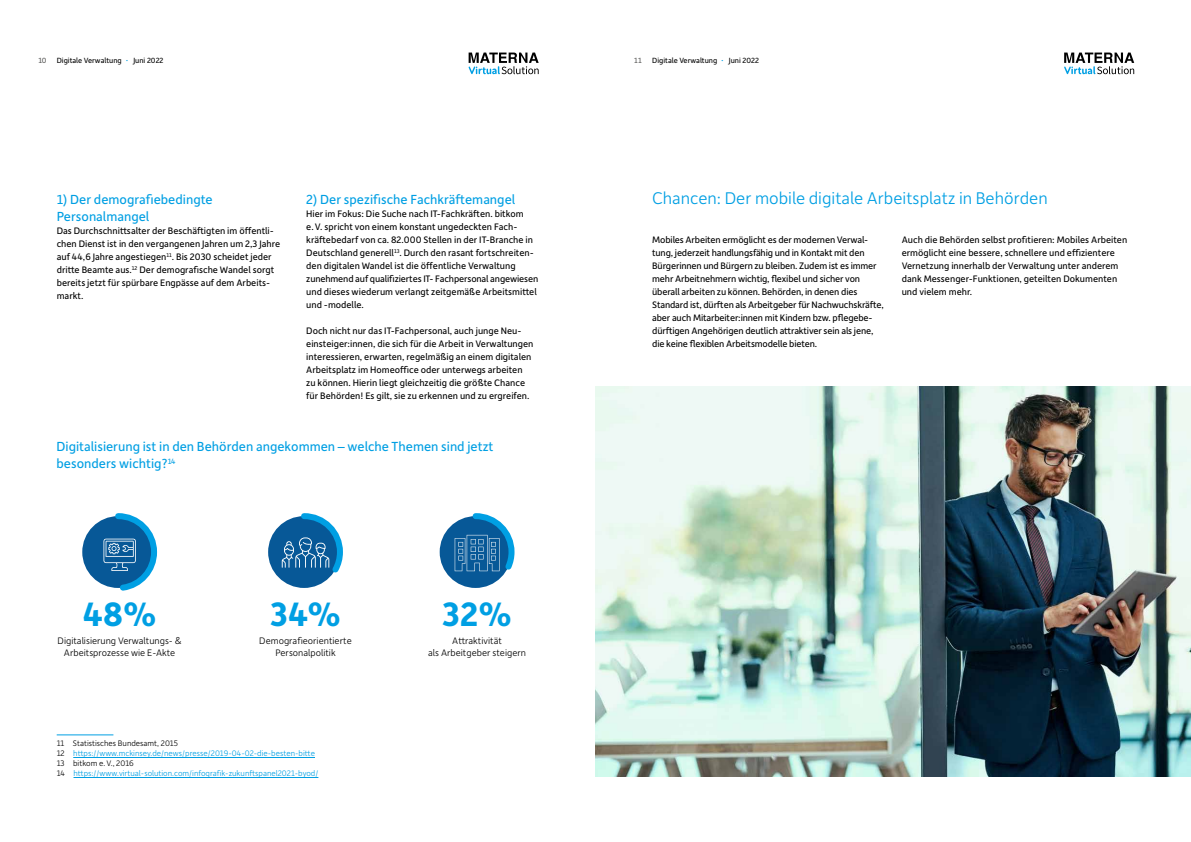
<style>
.page{position:relative;width:1191px;height:842px;background:#fff}
.page>*{position:absolute;margin:0;border:0;box-sizing:border-box;transform-origin:0 0}
.t1{font:700 36px "Depot New";color:#009fe3}
.t2{font:300 18px "Depot New";color:#009fe3}
.t3{font:14px/16.8px "Depot New";color:#009fe3}
.t4{font:10px/13px "Depot New";color:#000}
.t5{font:300 10px/12px "Depot New";color:#000;text-align:center}
.t6{font:300 8.5px/10px "Depot New";color:#009fe3}
.t7{font:8px "Depot New";color:#000}
.t8{font:8px "Depot New";color:#575756}
.s1{font-size:10px;color:#009fe3}
.s2{color:#000}
</style>
<div class="page">
<hr style="left:57px;top:735px;width:56px;height:1px;background:#009fe3">
<hr style="left:73px;top:757px;width:242px;height:1px;background:#009fe3">
<hr style="left:73px;top:777px;width:245px;height:1px;background:#009fe3">
<img style="left:595px;top:386px;width:596px;height:391px">
<div style="left:440px;top:516px;width:71px;height:72px;background:#075897;border-radius:50%"></div>
<svg style="left:455px;top:513px;width:60px;height:62px"></svg>
<div style="left:82px;top:516px;width:72px;height:72px;background:#075897;border-radius:50%"></div>
<svg style="left:103px;top:513px;width:55px;height:78px"></svg>
<div style="left:268px;top:516px;width:72px;height:72px;background:#075897;border-radius:50%"></div>
<svg style="left:282px;top:513px;width:61px;height:65px"></svg>
<svg style="left:468px;top:53px;width:70px;height:21px"></svg>
<svg style="left:1064px;top:53px;width:70px;height:21px"></svg>
<p class="t8" style="left:38px;top:55px;width:10px">10</p>
<p class="t7" style="left:57px;top:55px;width:108px">Digitale Verwaltung <span class="s1">·</span> Juni 2022</p>
<p class="t8" style="left:634px;top:55px;width:9px">11</p>
<p class="t7" style="left:652px;top:55px;width:108px">Digitale Verwaltung <span class="s1">·</span> Juni 2022</p>
<h3 class="t3" style="left:57px;top:191px;width:158px">1) Der demografiebedingte<br>Personalmangel</h3>
<p class="t4" style="left:57px;top:224px;width:225px">Das Durchschnittsalter der Beschäftigten im öffentli&shy;chen Dienst ist in den vergangenen Jahren um 2,3 Jahre auf 44,6 Jahre angestiegen<sup>11</sup>. Bis 2030 scheidet jeder dritte Beamte aus.<sup>12</sup> Der demografische Wandel sorgt bereits jetzt für spürbare Engpässe auf dem Arbeits&shy;markt.</p>
<h3 class="t3" style="left:306px;top:191px;width:210px">2) Der spezifische Fachkräftemangel</h3>
<p class="t4" style="left:306px;top:207px;width:233px">Hier im Fokus: Die Suche nach IT-Fachkräften. bitkom e.V. spricht von einem konstant ungedeckten Fach&shy;kräftebedarf von ca. 82.000 Stellen in der IT-Branche in Deutschland generell<sup>13</sup>. Durch den rasant fortschreiten&shy;den digitalen Wandel ist die öffentliche Verwaltung zunehmend auf qualifiziertes IT- Fachpersonal angewiesen und dieses wiederum verlangt zeitgemäße Arbeitsmittel und -modelle.</p>
<p class="t4" style="left:306px;top:324px;width:229px">Doch nicht nur das IT-Fachpersonal, auch junge Neu&shy;einsteiger:innen, die sich für die Arbeit in Verwaltungen interessieren, erwarten, regelmäßig an einem digitalen Arbeitsplatz im Homeoffice oder unterwegs arbeiten zu können. Hierin liegt gleichzeitig die größte Chance für Behörden! Es gilt, sie zu erkennen und zu ergreifen.</p>
<h3 class="t3" style="left:57px;top:438px;width:438px">Digitalisierung ist in den Behörden angekommen – welche Themen sind jetzt besonders wichtig?<sup>14</sup></h3>
<h1 class="t1" style="left:83px;top:591px;width:75px">48%</h1>
<p class="t5" style="left:58px;top:634px;width:126px">Digitalisierung Verwaltungs- &amp;<br>Arbeitsprozesse wie E-Akte</p>
<h1 class="t1" style="left:270px;top:591px;width:72px">34%</h1>
<p class="t5" style="left:259px;top:634px;width:94px">Demografieorientierte<br>Personalpolitik</p>
<p class="t6" style="left:57px;top:738px;width:263px"><span class="s2">11 Statistisches Bundesamt, 2015<br>12</span> https://www.mckinsey.de/news/presse/2019-04-02-die- besten- bitte <span class="s2">13 bitkom e.V., 2016<br>14</span> https://www.virtual-solution.com/infografik-zukunftspanel2021- byod/</p>
<h1 class="t1" style="left:442px;top:591px;width:71px">32%</h1>
<p class="t5" style="left:428px;top:634px;width:99px">Attraktivität<br>als Arbeitgeber steigern</p>
<h2 class="t2" style="left:652px;top:187px;width:397px">Chancen: Der mobile digitale Arbeitsplatz in Behörden</h2>
<p class="t4" style="left:652px;top:233px;width:233px">Mobiles Arbeiten ermöglicht es der modernen Verwal&shy;tung, jederzeit handlungsfähig und in Kontakt mit den Bürgerinnen und Bürgern zu bleiben. Zudem ist es immer mehr Arbeitnehmern wichtig, flexibel und sicher von überall arbeiten zu können. Behörden, in denen dies Standard ist, dürften als Arbeitgeber für Nachwuchskräfte, aber auch Mitarbeiter:innen mit Kindern bzw. pflegebe&shy;dürftigen Angehörigen deutlich attraktiver sein als jene, die keine flexiblen Arbeitsmodelle bieten.</p>
<p class="t4" style="left:901px;top:233px;width:227px">Auch die Behörden selbst profitieren: Mobiles Arbeiten ermöglicht eine bessere, schnellere und effizientere Vernetzung innerhalb der Verwaltung unter anderem dank Messenger-Funktionen, geteilten Dokumenten und vielem mehr.</p>
</div>
